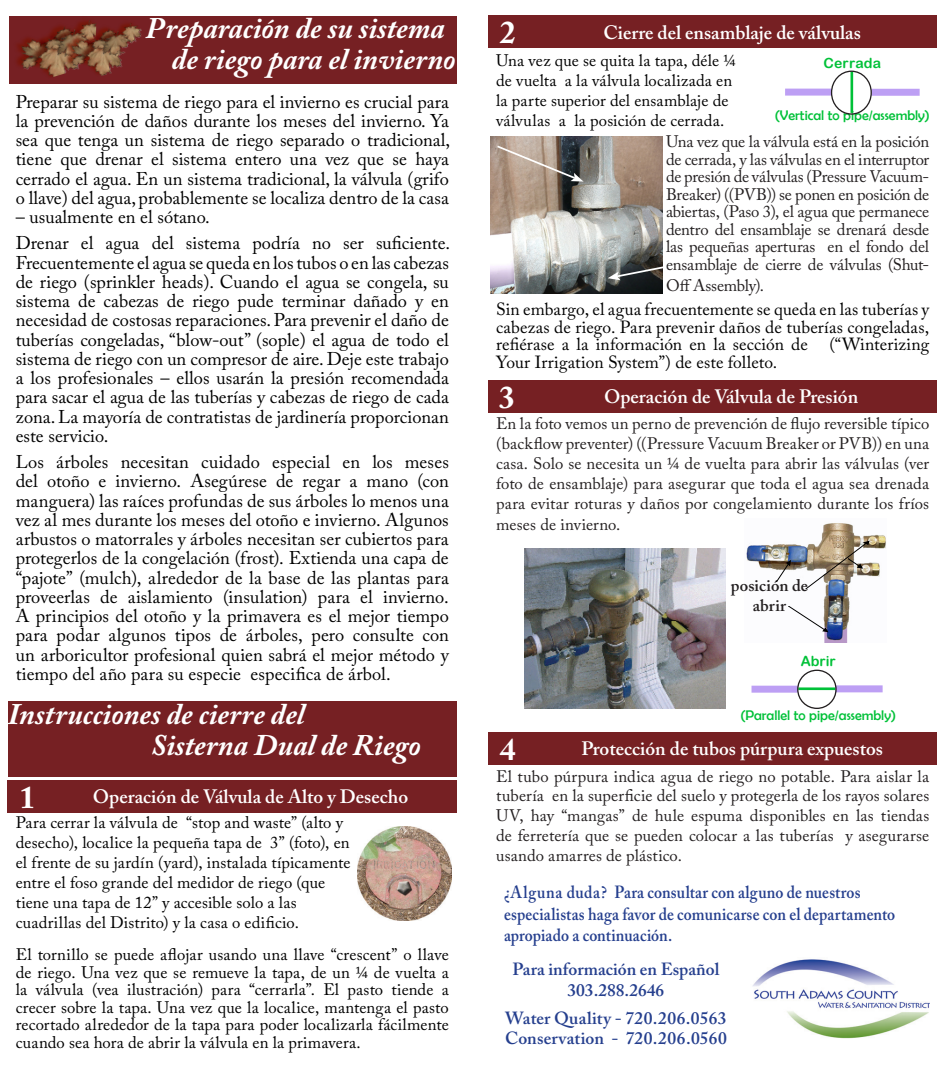
<style>
.page{position:relative;width:945px;height:1071px;background:#fff}
.page>*{position:absolute;margin:0;border:0;box-sizing:border-box;transform-origin:0 0}
.Address_slug{font:700 31.5px "Adobe Caslon Pro";color:#fff}
.Address_slug-2{font:italic 700 29.75px "Adobe Caslon Pro";color:#fff}
.Address_slug-3{font:600 19.25px "Adobe Caslon Pro";color:#fff}
.Address_slug-4{font:18.38px/19.2px "Adobe Caslon Pro";color:#000;text-align:justify}
.Address_slug-5{font:17.5px/17.5px "Adobe Caslon Pro";color:#000;text-align:justify}
.Body_3{font:600 17.5px/22.8px "Adobe Caslon Pro";letter-spacing:.005em;color:#253f8e;scale:.9 1}
.Body_3-2{font:600 17.5px/21px "Adobe Caslon Pro";letter-spacing:.005em;color:#253f8e;text-align:center}
.Address_slug-6{font:600 17.5px "Adobe Caslon Pro";letter-spacing:.01em;color:#253f8e}
.Address_slug-7{font:16.62px/17.5px "Adobe Caslon Pro";letter-spacing:.005em;color:#231f20;text-align:justify}
.Address_slug-8{font:16.62px/19.9px "Adobe Caslon Pro";letter-spacing:.01em;color:#000}
.Address_slug-9{font:600 16.62px "Adobe Caslon Pro";letter-spacing:.005em;color:#231f20}
.Address_slug-10{font:14px "Berlin Sans FB";color:#00c138}
.Address_slug-11{font:14px "Arial Rounded MT Bold";letter-spacing:.01em;color:#00c138}
</style>
<div class="page">
<div style="left:44px;top:780px;width:413px;height:33px;background:#762023"></div>
<div style="left:8px;top:780px;width:39px;height:33px;background:#762023"></div>
<img style="left:358px;top:827px;width:93px;height:93px">
<div style="left:9px;top:16px;width:448px;height:67px;background:#762023"></div>
<img style="left:9px;top:29px;width:88px;height:55px">
<img style="left:53px;top:20px;width:89px;height:63px">
<div style="left:8px;top:702px;width:449px;height:75px;background:#762023"></div>
<div style="left:488px;top:732px;width:39px;height:32px;background:#762023"></div>
<div style="left:527px;top:732px;width:410px;height:32px;background:#762023"></div>
<div style="left:488px;top:16px;width:39px;height:32px;background:#762023"></div>
<div style="left:527px;top:16px;width:410px;height:32px;background:#762023"></div>
<img style="left:491px;top:136px;width:171px;height:157px">
<hr style="left:851px;top:72px;width:2px;height:41px;background:#00c138">
<div style="left:785px;top:89px;width:47px;height:7px;background:#bd9ff4"></div>
<div style="left:872px;top:89px;width:48px;height:7px;background:#bd9ff4"></div>
<div style="left:831px;top:71px;width:41px;height:44px;border:1px solid #231f20;border-radius:50%"></div>
<img style="left:525px;top:548px;width:201px;height:160px">
<div style="left:488px;top:380px;width:37px;height:32px;background:#762023"></div>
<div style="left:525px;top:380px;width:412px;height:32px;background:#762023"></div>
<img style="left:746px;top:523px;width:140px;height:120px">
<svg style="left:775px;top:560px;width:16px;height:22px"></svg>
<svg style="left:789px;top:607px;width:39px;height:25px"></svg>
<svg style="left:805px;top:541px;width:65px;height:49px"></svg>
<div style="left:752px;top:686px;width:46px;height:7px;background:#bd9ff4"></div>
<div style="left:835px;top:685px;width:48px;height:7px;background:#bd9ff4"></div>
<hr style="left:798px;top:687px;width:37px;height:3px;background:#00c138">
<div style="left:797px;top:670px;width:40px;height:39px;border:1px solid #231f20;border-radius:50%"></div>
<img style="left:753px;top:959px;width:176px;height:80px">
<svg style="left:495px;top:144px;width:89px;height:38px;background:#97897f"></svg>
<svg style="left:608px;top:265px;width:55px;height:15px"></svg>
<p class="Address_slug-2" style="left:146px;top:10px;width:300px">Preparación de su sistema</p>
<p class="Address_slug-2" style="left:172px;top:42px;width:285px">de riego para el invierno</p>
<p class="Address_slug-4" style="left:16px;top:92px;width:436px">Preparar su sistema de riego para el invierno es crucial para la prevención de daños durante los meses del invierno. Ya sea que tenga un sistema de riego separado o tradicional, tiene que drenar el sistema entero una vez que se haya cerrado el agua. En un sistema tradicional, la válvula (grifo o llave) del agua, probablemente se localiza dentro de la casa</p>
<p class="Address_slug-4" style="left:16px;top:207px;width:196px">– usualmente en el sótano.</p>
<p class="Address_slug-4" style="left:16px;top:234px;width:436px">Drenar el agua del sistema podría no ser suficiente.<br>Frecuentemente el agua se queda en los tubos o en las cabezas de riego (sprinkler heads). Cuando el agua se congela, su sistema de cabezas de riego pude terminar dañado y en necesidad de costosas reparaciones. Para prevenir el daño de tuberías congeladas, “blow-out” (sople) el agua de todo el sistema de riego con un compresor de aire. Deje este trabajo a los profesionales – ellos usarán la presión recomendada para sacar el agua de las tuberías y cabezas de riego de cada zona. La mayoría de contratistas de jardinería proporcionan este servicio.</p>
<p class="Address_slug-4" style="left:16px;top:452px;width:435px">Los árboles necesitan cuidado especial en los meses del otoño e invierno. Asegúrese de regar a mano (con manguera) las raíces profundas de sus árboles lo menos una vez al mes durante los meses del otoño e invierno. Algunos arbustos o matorrales y árboles necesitan ser cubiertos para protegerlos de la congelación (frost). Extienda una capa de “pajote” (mulch), alrededor de la base de las plantas para proveerlas de aislamiento (insulation) para el invierno.<br>A principios del otoño y la primavera es el mejor tiempo para podar algunos tipos de árboles, pero consulte con un arboricultor profesional quien sabrá el mejor método y tiempo del año para su especie especifica de árbol.</p>
<p class="Address_slug" style="left:500px;top:14px;width:17px">2</p>
<p class="Address_slug-3" style="left:603px;top:21px;width:259px">Cierre del ensamblaje de válvulas</p>
<p class="Address_slug-8" style="left:496px;top:51px;width:241px">Una vez que se quita la tapa, déle ¼ de vuelta a la válvula localizada en la parte superior del ensamblaje de válvulas a la posición de cerrada.</p>
<p class="Address_slug-11" style="left:824px;top:55px;width:59px">Cerrada</p>
<p class="Address_slug-10" style="left:775px;top:107px;width:156px">(Vertical to pipe/assembly)</p>
<p class="Address_slug-7" style="left:666px;top:133px;width:265px">Una vez que la válvula está en la posición de cerrada, y las válvulas en el interruptor de presión de válvulas (Pressure Vacuum-Breaker) ((PVB)) se ponen en posición de abiertas, (Paso 3), el agua que permanece dentro del ensamblaje se drenará desde las pequeñas aperturas en el fondo del ensamblaje de cierre de válvulas (Shut-</p>
<p class="Address_slug-7" style="left:666px;top:276px;width:100px">Off Assembly).</p>
<p class="Address_slug-5" style="left:496px;top:300px;width:435px">Sin embargo, el agua frecuentemente se queda en las tuberías y cabezas de riego. Para prevenir daños de tuberías congeladas, refiérase a la información en la sección de (“Winterizing Your Irrigation System”) de este folleto.</p>
<p class="Address_slug" style="left:499px;top:378px;width:17px">3</p>
<p class="Address_slug-3" style="left:604px;top:385px;width:256px">Operación de Válvula de Presión</p>
<p class="Address_slug-7" style="left:496px;top:413px;width:435px;line-height:20.1px">En la foto vemos un perno de prevención de flujo reversible típico (backflow preventer) ((Pressure Vacuum Breaker or PVB)) en una casa. Solo se necesita un ¼ de vuelta para abrir las válvulas (ver foto de ensamblaje) para asegurar que toda el agua sea drenada para evitar roturas y daños por congelamiento durante los fríos meses de invierno.</p>
<p class="Address_slug-9" style="left:731px;top:576px;width:79px">posición de</p>
<p class="Address_slug-9" style="left:753px;top:596px;width:35px">abrir</p>
<p class="Address_slug-11" style="left:801px;top:653px;width:36px">Abrir</p>
<p class="Address_slug-2" style="left:8px;top:696px;width:298px">Instrucciones de cierre del</p>
<p class="Address_slug-2" style="left:151px;top:728px;width:272px">Sisterna Dual de Riego</p>
<p class="Address_slug" style="left:500px;top:731px;width:17px">4</p>
<p class="Address_slug-3" style="left:581px;top:738px;width:303px">Protección de tubos púrpura expuestos</p>
<p class="Address_slug-7" style="left:496px;top:766px;width:435px;line-height:19.9px">El tubo púrpura indica agua de riego no potable. Para aislar la tubería en la superficie del suelo y protegerla de los rayos solares UV, hay “mangas” de hule espuma disponibles en las tiendas de ferretería que se pueden colocar a las tuberías y asegurarse usando amarres de plástico.</p>
<p class="Address_slug-10" style="left:741px;top:708px;width:157px">(Parallel to pipe/assembly)</p>
<p class="Address_slug" style="left:20px;top:779px;width:17px">1</p>
<p class="Address_slug-3" style="left:93px;top:785px;width:317px">Operación de Válvula de Alto y Desecho</p>
<p class="Address_slug-8" style="left:16px;top:813px;width:336px">Para cerrar la válvula de “stop and waste” (alto y desecho), localice la pequeña tapa de 3” (foto), en el frente de su jardín (yard), instalada típicamente entre el foso grande del medidor de riego (que tiene una tapa de 12” y accesible solo a las cuadrillas del Distrito) y la casa o edificio.</p>
<p class="Body_3" style="left:504px;top:880px;width:436px">¿Alguna duda? Para consultar con alguno de nuestros especialistas haga favor de comunicarse con el departamento</p>
<p class="Body_3" style="left:504px;top:924px;width:188px">apropiado a continuación.</p>
<p class="Body_3-2" style="left:512px;top:958px;width:208px">Para información en Español<br>303.288.2646</p>
<p class="Body_3-2" style="left:505px;top:1008px;width:223px">Water Quality - 720.206.0563</p>
<p class="Address_slug-6" style="left:505px;top:1027px;width:223px">Conservation - 720.206.0560</p>
<p class="Address_slug-8" style="left:16px;top:946px;width:435px;line-height:17.5px;text-align:justify">El tornillo se puede aflojar usando una llave “crescent” o llave de riego. Una vez que se remueve la tapa, de un ¼ de vuelta a la válvula (vea ilustración) para “cerrarla”. El pasto tiende a crecer sobre la tapa. Una vez que la localice, mantenga el pasto recortado alrededor de la tapa para poder localizarla fácilmente cuando sea hora de abrir la válvula en la primavera.</p>
</div>
